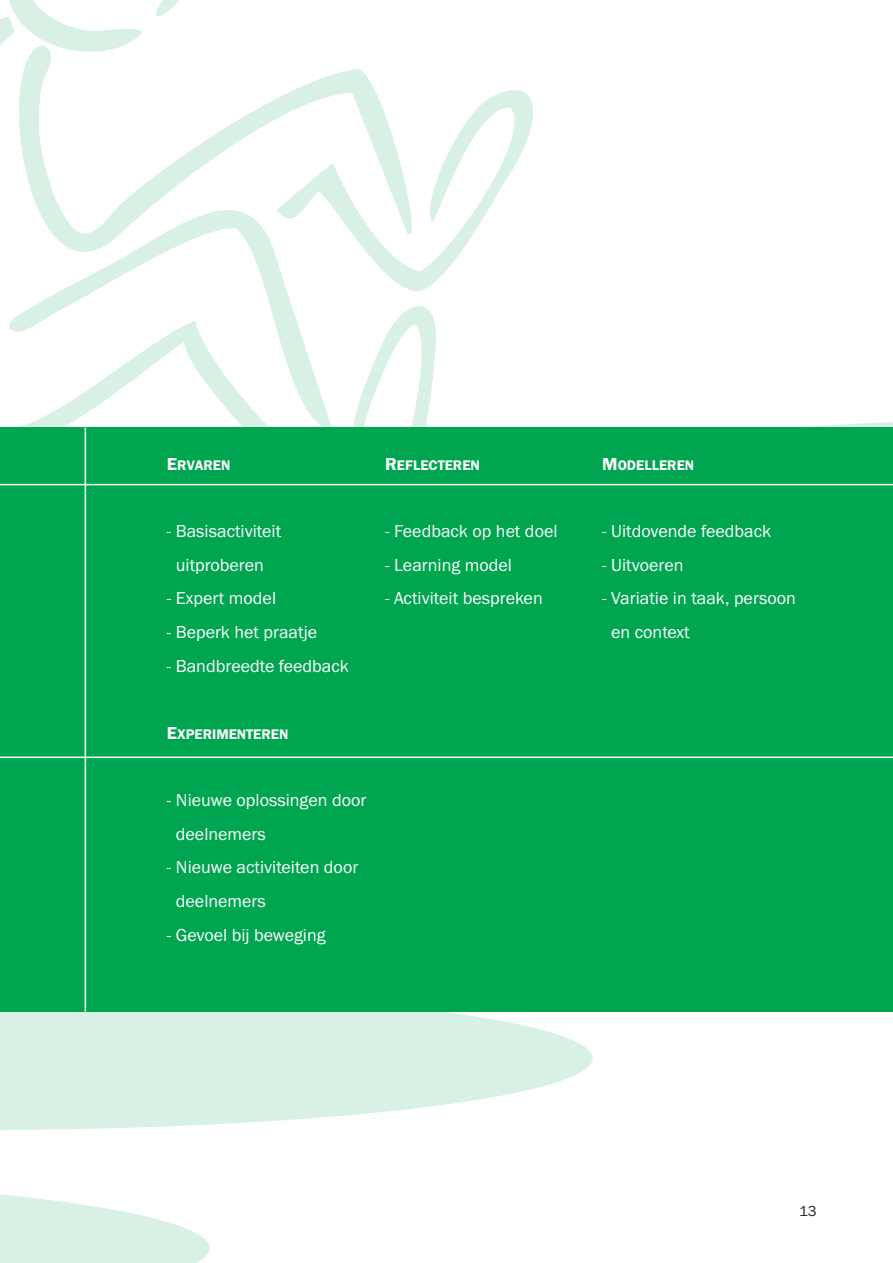
<style>
.page{position:relative;width:893px;height:1263px;background:#fff}
.page>*{position:absolute;margin:0;border:0;box-sizing:border-box;transform-origin:0 0}
.t1{font:18px/33.6px "Franklin Gothic";color:#fff}
.t2{font:15px "Franklin Gothic";color:#231f20}
.t3{font:600 14.4px "Franklin Gothic";color:#fff}
.s1{font-size:18px}
</style>
<div class="page">
<svg style="left:0;top:1194px;width:210px;height:69px"></svg>
<svg style="left:0;top:1012px;width:593px;height:118px;fill:#d9f1e4"></svg>
<svg style="left:493px;top:422px;width:400px;height:6px"></svg>
<svg style="left:333px;top:306px;width:104px;height:122px"></svg>
<svg style="left:19px;top:54px;width:395px;height:258px"></svg>
<svg style="left:276px;top:78px;width:257px;height:219px"></svg>
<svg style="left:0;top:171px;width:333px;height:257px"></svg>
<svg style="left:0;top:0;width:179px;height:54px"></svg>
<div style="left:0;top:428px;width:893px;height:378px;background:#00a54f"></div>
<div style="left:0;top:699px;width:893px;height:313px;background:#00a54f"></div>
<hr style="left:0;top:484px;width:893px;height:1px;background:#fff">
<hr style="left:0;top:756px;width:893px;height:2px;background:#fff">
<hr style="left:85px;top:428px;width:1px;height:584px;background:#fff">
<p class="t3" style="left:167px;top:460px;width:65px"><span class="s1">E</span>RVAREN</p>
<p class="t1" style="left:167px;top:516px;width:116px;text-align:center">- Basisactiviteit uitproberen</p>
<p class="t1" style="left:167px;top:583px;width:111px">- Expert model</p>
<p class="t1" style="left:167px;top:617px;width:152px">- Beperk het praatje</p>
<p class="t1" style="left:167px;top:650px;width:183px">- Bandbreedte feedback</p>
<p class="t3" style="left:167px;top:729px;width:123px"><span class="s1">E</span>XPERIMENTEREN</p>
<p class="t3" style="left:385px;top:460px;width:96px"><span class="s1">R</span>EFLECTEREN</p>
<p class="t1" style="left:385px;top:516px;width:174px">- Feedback op het doel</p>
<p class="t1" style="left:385px;top:549px;width:128px">- Learning model</p>
<p class="t1" style="left:385px;top:583px;width:159px">- Activiteit bespreken</p>
<p class="t1" style="left:176px;top:785px;width:192px;text-indent:-9px">- Nieuwe oplossingen door deelnemers</p>
<p class="t1" style="left:176px;top:852px;width:184px;text-indent:-9px">- Nieuwe activiteiten door deelnemers</p>
<p class="t1" style="left:167px;top:919px;width:160px">- Gevoel bij beweging</p>
<p class="t3" style="left:602px;top:460px;width:93px"><span class="s1">M</span>ODELLEREN</p>
<p class="t1" style="left:602px;top:516px;width:170px">- Uitdovende feedback</p>
<p class="t1" style="left:602px;top:549px;width:83px">- Uitvoeren</p>
<p class="t1" style="left:611px;top:583px;width:186px;text-indent:-9px">- Variatie in taak, persoon en context</p>
<p class="t2" style="left:799px;top:1205px;width:19px">13</p>
</div>
